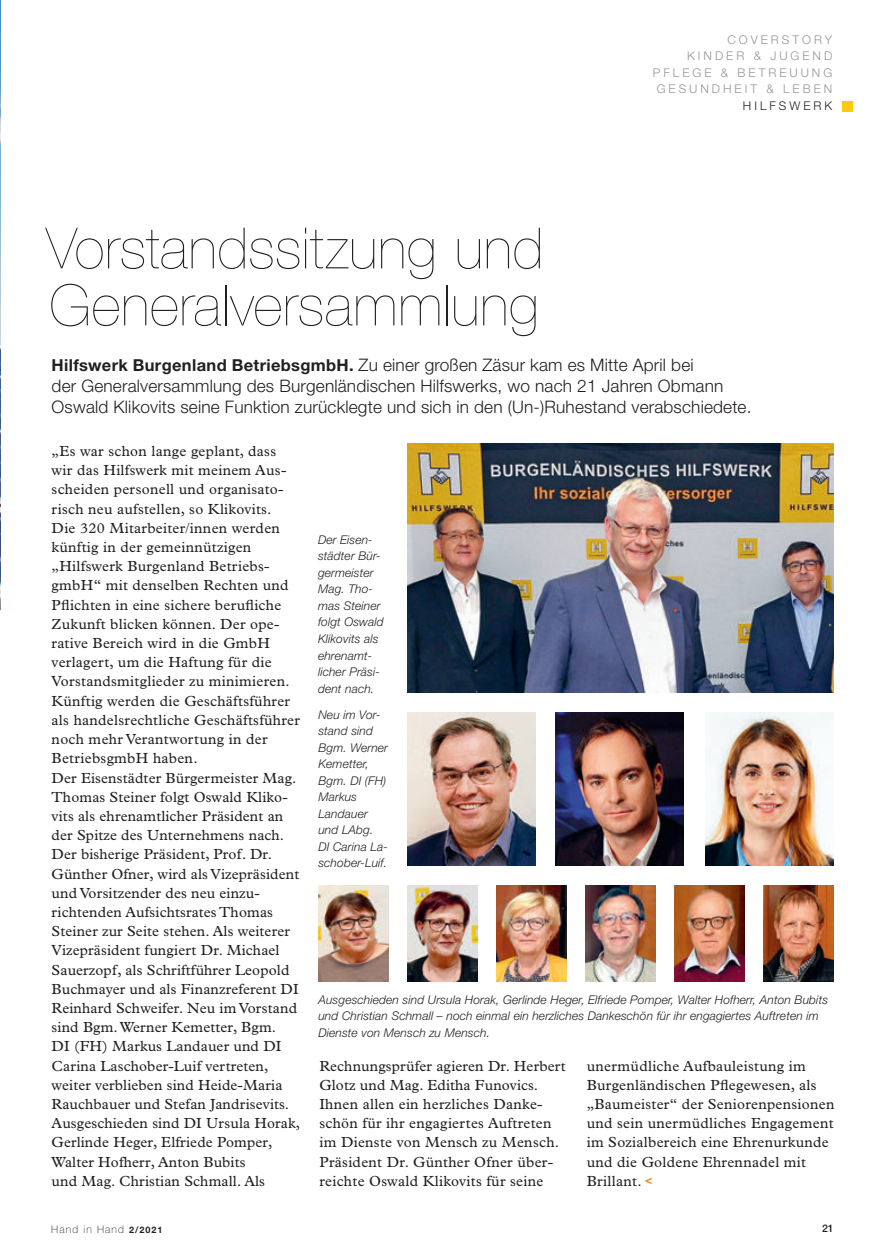
<style>
.page{position:relative;width:884px;height:1255px;background:#fff}
.page>*{position:absolute;margin:0;border:0;box-sizing:border-box;transform-origin:0 0}
.t1{font:200 57px/57px "Helvetica Neue LT Std";letter-spacing:.01em;color:#231f20}
.t2{font:300 17.25px/21px "Helvetica Neue LT Std";letter-spacing:.01em;color:#231f20}
.t3{font:14.7px/19.2px "Plantin Std";letter-spacing:.02em;color:#231f20}
.t4{font:italic 300 12px/16.5px "Helvetica Neue LT Std";letter-spacing:.01em;color:#231f20}
.t5{font:300 12px/16.5px "Helvetica Neue LT Std";letter-spacing:.25em;color:#939598;text-align:right}
.t6{font:300 12px "Helvetica Neue LT Std";letter-spacing:.25em;color:#231f20}
.t7{font:100 10.5px "Helvetica Neue LT Std";letter-spacing:.11em;color:#231f20}
.t8{font:500 10.5px "Helvetica Neue LT Std";color:#231f20}
.s1{font-weight:700;font-size:16.5px}
.s2{font-family:"Helvetica Neue LT Std";font-weight:700;font-size:12px;color:#f58220}
.s3{font-weight:700;font-size:9px}
</style>
<div class="page">
<div style="left:842px;top:101px;width:10px;height:11px;background:#feca0a"></div>
<img style="left:318px;top:885px;width:70px;height:96px">
<img style="left:407px;top:885px;width:70px;height:96px">
<img style="left:496px;top:885px;width:70px;height:96px">
<img style="left:585px;top:885px;width:70px;height:96px">
<img style="left:675px;top:885px;width:69px;height:96px">
<img style="left:764px;top:885px;width:70px;height:96px">
<img style="left:407px;top:443px;width:427px;height:250px">
<img style="left:407px;top:712px;width:128px;height:153px">
<img style="left:555px;top:712px;width:128px;height:153px">
<img style="left:705px;top:712px;width:128px;height:153px">
<img style="left:0;top:3px;width:1px;height:606px">
<p class="t5" style="left:653px;top:31px;width:181px">COVERSTORY<br>KINDER &amp; JUGEND<br>PFLEGE &amp; BETREUUNG<br>GESUNDHEIT &amp; LEBEN</p>
<p class="t6" style="left:743px;top:98px;width:91px">HILFSWERK</p>
<h1 class="t1" style="left:46px;top:219px;width:499px">Vorstandssitzung und<br>Generalversammlung</h1>
<p class="t2" style="left:52px;top:354px;width:701px"><span class="s1">Hilfswerk Burgenland BetriebsgmbH.</span> Zu einer großen Zäsur kam es Mitte April bei<br>der Generalversammlung des Burgenländischen Hilfswerks, wo nach 21 Jahren Obmann<br>Oswald Klikovits seine Funktion zurücklegte und sich in den (Un-)Ruhestand verabschiedete.</p>
<p class="t3" style="left:52px;top:441px;width:250px">„Es war schon lange geplant, dass wir das Hilfswerk mit meinem Aus&shy;scheiden personell und organisato&shy;risch neu aufstellen, so Klikovits.<br>Die 320 Mitarbeiter/innen werden künftig in der gemeinnützigen „Hilfswerk Burgenland Betriebs&shy;gmbH“ mit denselben Rechten und Pflichten in eine sichere berufliche Zukunft blicken können. Der ope&shy;rative Bereich wird in die GmbH verlagert, um die Haftung für die Vorstandsmitglieder zu minimieren.<br>Künftig werden die Geschäftsführer als handelsrechtliche Geschäftsführer noch mehr Verantwortung in der BetriebsgmbH haben.<br>Der Eisenstädter Bürgermeister Mag.<br>Thomas Steiner folgt Oswald Kliko&shy;vits als ehrenamtlicher Präsident an der Spitze des Unternehmens nach.<br>Der bisherige Präsident, Prof. Dr.<br>Günther Ofner, wird als Vizepräsident und Vorsitzender des neu einzu&shy;richtenden Aufsichtsrates Thomas Steiner zur Seite stehen. Als weiterer Vizepräsident fungiert Dr. Michael Sauerzopf, als Schriftführer Leopold Buchmayer und als Finanzreferent DI Reinhard Schweifer. Neu im Vorstand sind Bgm. Werner Kemetter, Bgm.<br>DI (FH) Markus Landauer und DI Carina Laschober-Luif vertreten, weiter verblieben sind Heide-Maria Rauchbauer und Stefan Jandrisevits.<br>Ausgeschieden sind DI Ursula Horak, Gerlinde Heger, Elfriede Pomper, Walter Hofherr, Anton Bubits<br>und Mag. Christian Schmall. Als</p>
<p class="t4" style="left:318px;top:531px;width:67px">Der Eisen&shy;städter Bür&shy;germeister<br>Mag. Tho&shy;mas Steiner folgt Oswald<br>Klikovits als ehrenamt&shy;licher Präsi&shy;dent nach.</p>
<p class="t4" style="left:318px;top:706px;width:71px">Neu im Vor&shy;stand sind<br>Bgm. Werner<br>Kemetter,<br>Bgm. DI (FH)<br>Markus<br>Landauer und LAbg.<br>DI Carina La&shy;schober-Luif.</p>
<p class="t4" style="left:318px;top:991px;width:511px">Ausgeschieden sind Ursula Horak, Gerlinde Heger, Elfriede Pomper, Walter Hofherr, Anton Bubits und Christian Schmall – noch einmal ein herzliches Dankeschön für ihr engagiertes Auftreten im<br>Dienste von Mensch zu Mensch.</p>
<p class="t3" style="left:319px;top:1056px;width:248px">Rechnungsprüfer agieren Dr. Herbert Glotz und Mag. Editha Funovics.<br>Ihnen allen ein herzliches Danke&shy;schön für ihr engagiertes Auftreten im Dienste von Mensch zu Mensch.<br>Präsident Dr. Günther Ofner über&shy;reichte Oswald Klikovits für seine</p>
<p class="t3" style="left:587px;top:1056px;width:249px">unermüdliche Aufbauleistung im<br>Burgenländischen Pflegewesen, als „Baumeister“ der Seniorenpensionen und sein unermüdliches Engagement im Sozialbereich eine Ehrenurkunde und die Goldene Ehrennadel mit<br>Brillant. <span class="s2">&lt;</span></p>
<p class="t7" style="left:51px;top:1223px;width:113px">Hand in Hand <span class="s3">2/2021</span></p>
<p class="t8" style="left:822px;top:1222px;width:13px">21</p>
</div>
